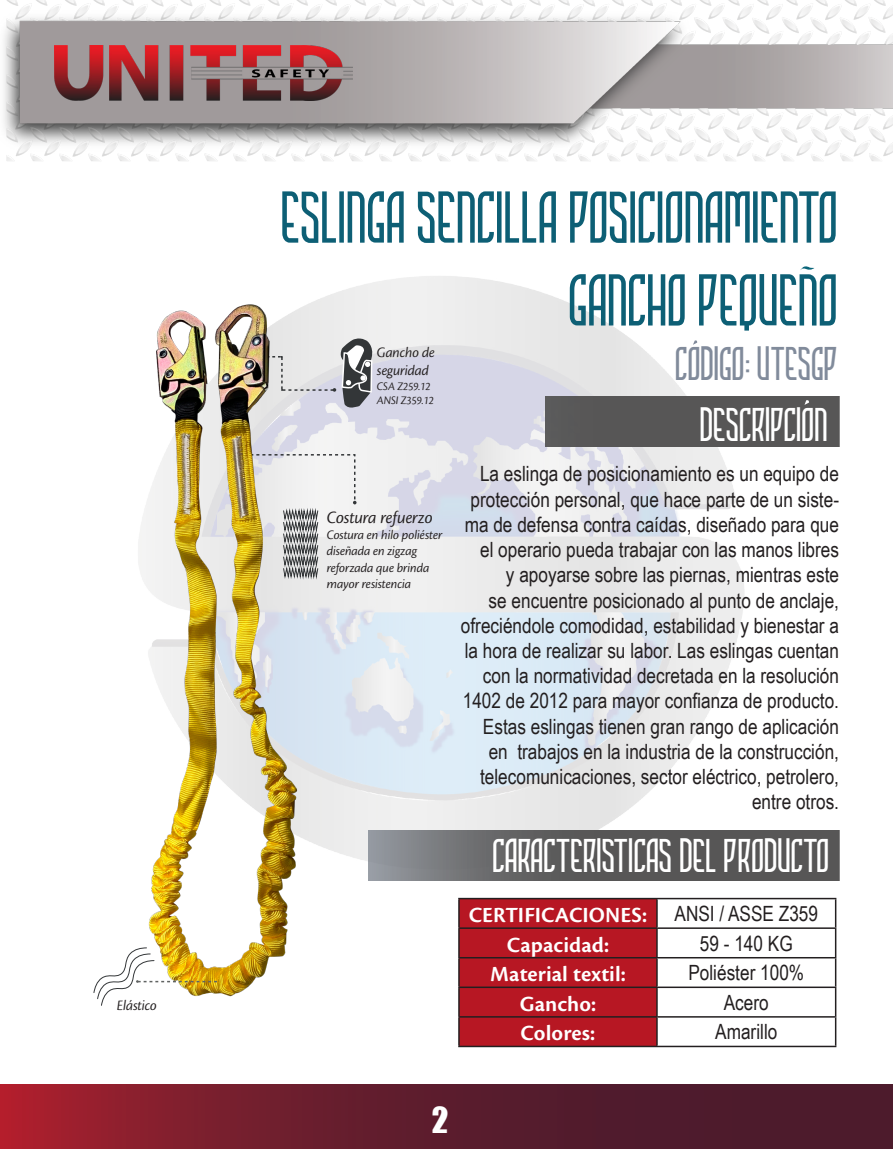
<style>
.page{position:relative;width:893px;height:1149px;background:#fff}
.page>*{position:absolute;margin:0;border:0;box-sizing:border-box;transform-origin:0 0}
.TITULO_PRODUCTO{font:69px/82.8px "HIGHSTORIES Demo";color:#0d5f75;text-align:right}
.t1{font:45px "HIGHSTORIES Demo";color:#fff}
.CODIGO{font:45px "HIGHSTORIES Demo";color:#818b9b}
.t2{font:33px "Impact";color:#fff}
.Tablas{font:22.5px "Cronos Pro Semibold Capt";color:#fff}
.TEXTO_FONDO{font:21px/25.2px "Arial Narrow";color:#231f20;text-align:right}
.t3{font:18px "Cronos Pro Disp It";letter-spacing:-.01em;color:#231f20}
.t4{font:15px/18px "Cronos Pro Disp It";color:#231f20}
.t5{font:13.5px/16.2px "Cronos Pro Disp It";color:#231f20}
.t6{font:12px "Cronos Pro Disp It";color:#231f20}
</style>
<div class="page">
<img style="left:377px;top:276px;width:399px;height:605px">
<svg style="left:0;top:1084px;width:892px;height:64px;background:#671c2d"></svg>
<hr style="left:892px;top:1084px;width:1px;height:64px;background:#4d1b2c">
<img style="left:4px;top:0;width:889px;height:161px">
<img style="left:54px;top:46px;width:299px;height:54px">
<img style="left:101px;top:282px;width:276px;height:724px">
<svg style="left:800px;top:266px;width:14px;height:4px"></svg>
<svg style="left:693px;top:339px;width:5px;height:6px"></svg>
<img style="left:93px;top:946px;width:124px;height:59px">
<svg style="left:249px;top:338px;width:125px;height:101px;background:#c7c5c7"></svg>
<div style="left:546px;top:397px;width:293px;height:50px;background:#575656"></div>
<svg style="left:804px;top:399px;width:6px;height:6px"></svg>
<svg style="left:244px;top:453px;width:113px;height:128px"></svg>
<img style="left:368px;top:830px;width:471px;height:50px">
<div style="left:460px;top:899px;width:196px;height:146px;background:#b71723"></div>
<hr style="left:458px;top:897px;width:199px;height:2px;background:#231f20">
<hr style="left:458px;top:899px;width:2px;height:28px;background:#231f20">
<hr style="left:657px;top:897px;width:179px;height:2px;background:#231f20">
<hr style="left:656px;top:899px;width:2px;height:28px;background:#231f20">
<hr style="left:458px;top:927px;width:199px;height:1px;background:#231f20">
<hr style="left:458px;top:928px;width:2px;height:28px;background:#231f20">
<hr style="left:657px;top:927px;width:179px;height:1px;background:#231f20">
<hr style="left:656px;top:928px;width:2px;height:28px;background:#231f20">
<hr style="left:458px;top:956px;width:199px;height:2px;background:#231f20">
<hr style="left:458px;top:958px;width:2px;height:28px;background:#231f20">
<hr style="left:657px;top:956px;width:179px;height:2px;background:#231f20">
<hr style="left:656px;top:958px;width:2px;height:28px;background:#231f20">
<hr style="left:458px;top:986px;width:199px;height:1px;background:#231f20">
<hr style="left:458px;top:987px;width:2px;height:28px;background:#231f20">
<hr style="left:657px;top:986px;width:179px;height:1px;background:#231f20">
<hr style="left:656px;top:987px;width:2px;height:28px;background:#231f20">
<hr style="left:458px;top:1015px;width:199px;height:2px;background:#231f20">
<hr style="left:458px;top:1017px;width:2px;height:28px;background:#231f20">
<hr style="left:657px;top:1015px;width:179px;height:2px;background:#231f20">
<hr style="left:656px;top:1017px;width:2px;height:28px;background:#231f20">
<svg style="left:835px;top:899px;width:1px;height:146px"></svg>
<hr style="left:458px;top:1045px;width:199px;height:1px;background:#231f20">
<hr style="left:657px;top:1045px;width:179px;height:1px;background:#231f20">
<p class="t4" style="left:117px;top:996px;width:41px">Elástico</p>
<p class="TITULO_PRODUCTO" style="left:282px;top:177px;width:558px">ESLINGA SENCILLA POSICIONAMIENTO<br>GANCHO PEQUEnO</p>
<p class="CODIGO" style="left:676px;top:337px;width:164px">CODIGO: UTESGP</p>
<p class="t4" style="left:377px;top:343px;width:60px">Gancho de seguridad</p>
<p class="t6" style="left:377px;top:379px;width:55px">CSA Z259.12</p>
<p class="t6" style="left:377px;top:393px;width:58px">ANSI Z359.12</p>
<p class="t3" style="left:327px;top:506px;width:108px">Costura refuerzo</p>
<p class="t5" style="left:327px;top:527px;width:117px">Costura en hilo poliéster diseñada en zigzag reforzada que brinda mayor resistencia</p>
<p class="t1" style="left:701px;top:398px;width:129px">DESCRIPCION</p>
<p class="TEXTO_FONDO" style="left:461px;top:460px;width:380px">La eslinga de posicionamiento es un equipo de protección personal, que hace parte de un siste&shy;ma de defensa contra caídas, diseñado para que el operario pueda trabajar con las manos libres<br>y apoyarse sobre las piernas, mientras este<br>se encuentre posicionado al punto de anclaje, ofreciéndole comodidad, estabilidad y bienestar a la hora de realizar su labor. Las eslingas cuentan con la normatividad decretada en la resolución 1402 de 2012 para mayor confianza de producto.<br>Estas eslingas tienen gran rango de aplicación en trabajos en la industria de la construcción, telecomunicaciones, sector eléctrico, petrolero, entre otros.</p>
<p class="t1" style="left:493px;top:829px;width:338px">CARACTERISTICAS DEL PRODUCTO</p>
<p class="Tablas" style="left:469px;top:901px;width:180px">CERTIFICACIONES:</p>
<p class="TEXTO_FONDO" style="left:674px;top:899px;width:145px">ANSI / ASSE Z359</p>
<p class="Tablas" style="left:507px;top:931px;width:104px">Capacidad:</p>
<p class="TEXTO_FONDO" style="left:700px;top:929px;width:94px">59 - 140 KG</p>
<p class="Tablas" style="left:490px;top:961px;width:137px">Material textil:</p>
<p class="TEXTO_FONDO" style="left:688px;top:959px;width:117px">Poliéster 100%</p>
<p class="Tablas" style="left:520px;top:990px;width:78px">Gancho:</p>
<p class="TEXTO_FONDO" style="left:724px;top:988px;width:46px">Acero</p>
<p class="Tablas" style="left:521px;top:1020px;width:76px">Colores:</p>
<p class="TEXTO_FONDO" style="left:715px;top:1018px;width:64px">Amarillo</p>
<h3 class="t2" style="left:432px;top:1093px;width:18px">2</h3>
</div>
